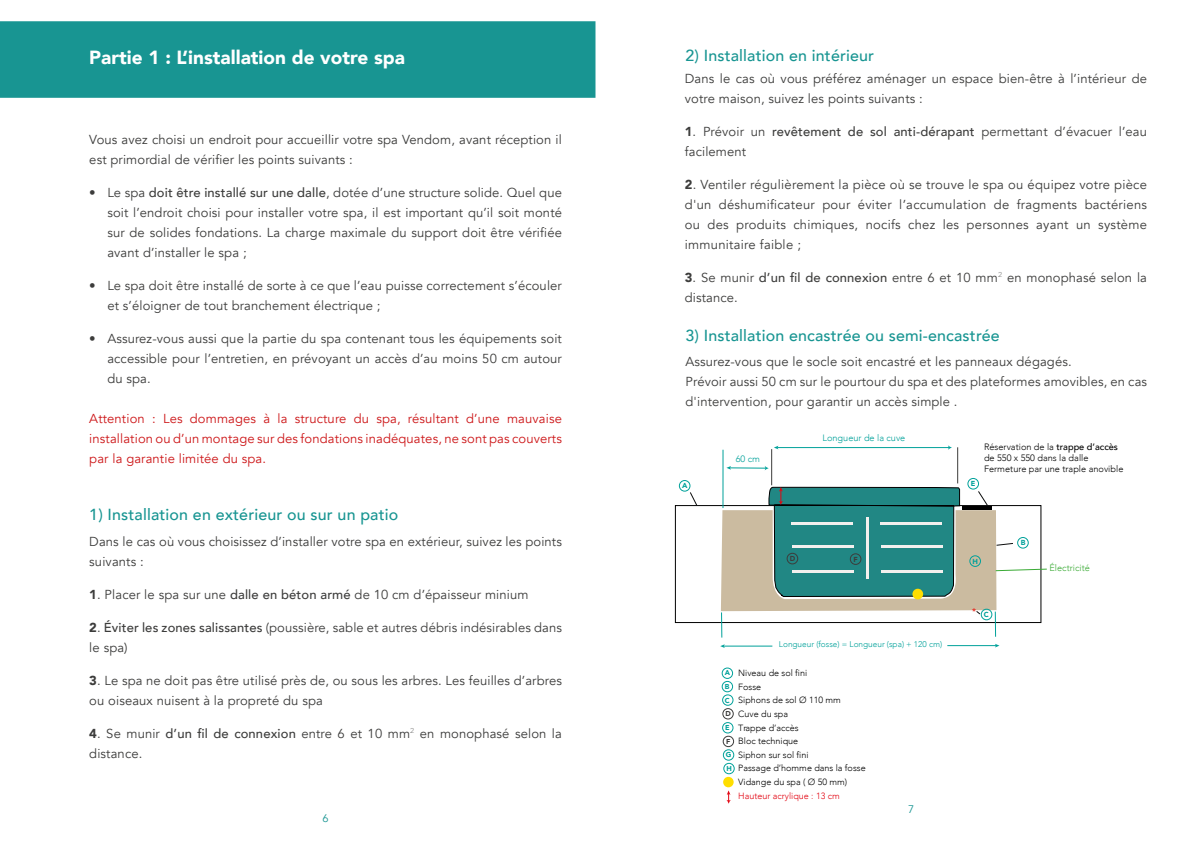
<style>
.page{position:relative;width:1191px;height:842px;background:#fff}
.page>*{position:absolute;margin:0;border:0;box-sizing:border-box;transform-origin:0 0}
.t1{font:900 19px "Avenir";color:#fff}
.t2{font:500 16px "Avenir";letter-spacing:.01em;color:#189592}
.t3{font:13px/20px "Avenir";letter-spacing:.01em;color:#3c3c3b}
.t4{font:13px/20px "Avenir";letter-spacing:.01em;color:#cd1719;text-align:justify}
.t5{font:11px "Avenir";color:#189592}
.t6{font:300 9.2px/11px "Avenir";color:#000}
.t7{font:300 9.2px "Avenir";color:#00a19a}
.t8{font:300 9.2px "Avenir";color:#3aaa35}
.t9{font:300 9px/13.5px "Avenir";color:#000}
.t10{font:300 9px "Avenir";color:#e30613}
.t11{font:300 8.3px "Avenir";color:#00a19a}
.t12{font:900 8.3px "Avenir";color:#e7332a}
.t13{font:900 7.3px "Avenir";color:#00a19a}
.t14{font:900 7.3px "Avenir";color:#3c3c3b}
.t15{font:900 7.1px/13.6px "Avenir";color:#00a19a;text-align:justify}
.t16{font:900 7.1px "Avenir";color:#3c3c3b}
.s1{font-weight:500}
.s2{font-weight:900}
</style>
<div class="page">
<div style="left:0;top:21px;width:595px;height:77px;background:#189592"></div>
<hr style="left:771px;top:449px;width:1px;height:36px;background:#3c3c3b">
<hr style="left:722px;top:450px;width:1px;height:58px;background:#00a19a">
<div style="left:679px;top:480px;width:11px;height:12px;border:1px solid #00a19a;border-radius:50%"></div>
<div style="left:967px;top:478px;width:12px;height:12px;border:1px solid #00a19a;border-radius:50%"></div>
<hr style="left:947px;top:645px;width:49px;height:1px;background:#00a19a">
<hr style="left:957px;top:447px;width:1px;height:36px;background:#3c3c3b">
<hr style="left:777px;top:447px;width:172px;height:1px;background:#00a19a">
<svg style="left:948px;top:445px;width:4px;height:5px"></svg>
<svg style="left:689px;top:486px;width:358px;height:151px"></svg>
<hr style="left:723px;top:646px;width:49px;height:1px;background:#00a19a">
<svg style="left:720px;top:644px;width:5px;height:4px"></svg>
<hr style="left:729px;top:468px;width:37px;height:1px;background:#00a19a">
<svg style="left:726px;top:466px;width:5px;height:4px"></svg>
<svg style="left:764px;top:466px;width:4px;height:4px"></svg>
<div style="left:723px;top:777px;width:10px;height:10px;background:#ffde00;border-radius:50%"></div>
<div style="left:722px;top:736px;width:12px;height:11px;border:1px solid #3c3c3b;border-radius:50%"></div>
<div style="left:721px;top:667px;width:12px;height:12px;border:1px solid #00a19a;border-radius:50%"></div>
<div style="left:721px;top:681px;width:12px;height:11px;border:1px solid #00a19a;border-radius:50%"></div>
<div style="left:722px;top:694px;width:11px;height:12px;border:1px solid #00a19a;border-radius:50%"></div>
<div style="left:722px;top:708px;width:11px;height:11px;border:1px solid #3c3c3b;border-radius:50%"></div>
<div style="left:722px;top:722px;width:11px;height:11px;border:1px solid #00a19a;border-radius:50%"></div>
<div style="left:723px;top:749px;width:11px;height:12px;border:1px solid #00a19a;border-radius:50%"></div>
<div style="left:723px;top:763px;width:11px;height:11px;border:1px solid #00a19a;border-radius:50%"></div>
<svg style="left:726px;top:790px;width:5px;height:14px"></svg>
<h1 class="t1" style="left:89px;top:41px;width:317px">Partie 1 : L’installation de votre spa</h1>
<p class="t3" style="left:89px;top:130px;width:474px">Vous avez choisi un endroit pour accueillir votre spa Vendom, avant réception il est primordial de vérifier les points suivants :</p>
<p class="t3" style="left:107px;top:183px;width:456px;text-align:justify;text-indent:-18px">• Le spa <span class="s1">doit être installé sur une dalle</span>, dotée d’une structure solide. Quel que soit l’endroit choisi pour installer votre spa, il est important qu’il soit monté sur de solides fondations. La charge maximale du support doit être vérifiée avant d’installer le spa ;</p>
<p class="t3" style="left:107px;top:276px;width:456px;text-indent:-18px">• Le spa doit être installé de sorte à ce que l’eau puisse correctement s’écouler et s’éloigner de tout branchement électrique ;</p>
<p class="t3" style="left:107px;top:329px;width:456px;text-align:justify;text-indent:-18px">• Assurez-vous aussi que la partie du spa contenant tous les équipements soit accessible pour l’entretien, en prévoyant un accès d’au moins 50 cm autour du spa.</p>
<p class="t4" style="left:89px;top:409px;width:474px">Attention : Les dommages à la structure du spa, résultant d’une mauvaise installation ou d’un montage sur des fondations inadéquates, ne sont pas couverts par la garantie limitée du spa.</p>
<p class="t2" style="left:89px;top:501px;width:310px">1) Installation en extérieur ou sur un patio</p>
<p class="t3" style="left:89px;top:532px;width:474px">Dans le cas où vous choisissez d’installer votre spa en extérieur, suivez les points suivants :</p>
<p class="t3" style="left:89px;top:585px;width:441px"><span class="s2">1</span>. Placer le spa sur une <span class="s1">dalle en béton armé</span> de 10 cm d’épaisseur minium</p>
<p class="t3" style="left:89px;top:618px;width:474px"><span class="s2">2</span>. <span class="s1">Éviter les zones salissantes</span> (poussière, sable et autres débris indésirables dans le spa)</p>
<p class="t3" style="left:89px;top:671px;width:474px"><span class="s2">3</span>. Le spa ne doit pas être utilisé près de, ou sous les arbres. Les feuilles d’arbres ou oiseaux nuisent à la propreté du spa</p>
<p class="t3" style="left:89px;top:724px;width:474px"><span class="s2">4</span>. Se munir <span class="s1">d’un fil de connexion</span> entre 6 et 10 mm<sup>2</sup> en monophasé selon la distance.</p>
<p class="t5" style="left:322px;top:811px;width:8px">6</p>
<p class="t2" style="left:685px;top:42px;width:190px">2) Installation en intérieur</p>
<p class="t3" style="left:685px;top:69px;width:464px">Dans le cas où vous préférez aménager un espace bien-être à l’intérieur de votre maison, suivez les points suivants :</p>
<p class="t3" style="left:685px;top:122px;width:464px"><span class="s2">1</span>. Prévoir un <span class="s1">revêtement de sol anti-dérapant</span> permettant d’évacuer l’eau facilement</p>
<p class="t3" style="left:685px;top:175px;width:464px;text-align:justify"><span class="s2">2</span>. Ventiler régulièrement la pièce où se trouve le spa ou équipez votre pièce d'un déshumificateur pour éviter l’accumulation de fragments bactériens ou des produits chimiques, nocifs chez les personnes ayant un système immunitaire faible ;</p>
<p class="t3" style="left:685px;top:268px;width:464px"><span class="s2">3</span>. Se munir <span class="s1">d’un fil de connexion</span> entre 6 et 10 mm<sup>2</sup> en monophasé selon la distance.</p>
<p class="t2" style="left:685px;top:322px;width:316px">3) Installation encastrée ou semi-encastrée</p>
<p class="t3" style="left:685px;top:352px;width:463px">Assurez-vous que le socle soit encastré et les panneaux dégagés.<br>Prévoir aussi 50 cm sur le pourtour du spa et des plateformes amovibles, en cas d'intervention, pour garantir un accès simple .</p>
<p class="t7" style="left:735px;top:453px;width:26px">60 cm</p>
<p class="t7" style="left:822px;top:432px;width:84px">Longueur de la cuve</p>
<p class="t13" style="left:682px;top:479px;width:7px">A</p>
<p class="t13" style="left:971px;top:477px;width:6px">E</p>
<p class="t6" style="left:984px;top:442px;width:141px">Réservation de la <span class="s1">trappe d’accès </span>de 550 x 550 dans la dalle<br>Fermeture par une traple anovible</p>
<p class="t13" style="left:1020px;top:537px;width:6px">B</p>
<p class="t14" style="left:790px;top:552px;width:7px">D</p>
<p class="t14" style="left:853px;top:553px;width:6px">F</p>
<p class="t11" style="left:779px;top:639px;width:165px">Longueur (fosse) = Longueur (spa) + 120 cm)</p>
<p class="t9" style="left:738px;top:666px;width:129px">Niveau de sol fini<br>Fosse<br>Siphons de sol Ø 110 mm<br>Cuve du spa<br>Trappe d’accès<br>Bloc technique<br>Siphon sur sol fini<br>Passage d’homme dans la fosse<br>Vidange du spa ( Ø 50 mm)</p>
<p class="t10" style="left:738px;top:791px;width:103px">Hauteur acrylique : 13 cm</p>
<p class="t15" style="left:725px;top:666px;width:7px">A B C</p>
<p class="t16" style="left:725px;top:708px;width:7px">D</p>
<p class="t15" style="left:725px;top:721px;width:6px">E</p>
<p class="t15" style="left:725px;top:748px;width:8px">G<br>H</p>
<p class="t16" style="left:726px;top:736px;width:6px">F</p>
<p class="t5" style="left:908px;top:803px;width:8px">7</p>
<p class="t13" style="left:972px;top:555px;width:7px">H</p>
<p class="t12" style="left:972px;top:604px;width:5px">*</p>
<p class="t13" style="left:983px;top:608px;width:6px">C</p>
<p class="t8" style="left:1049px;top:563px;width:42px">Électricité</p>
</div>
